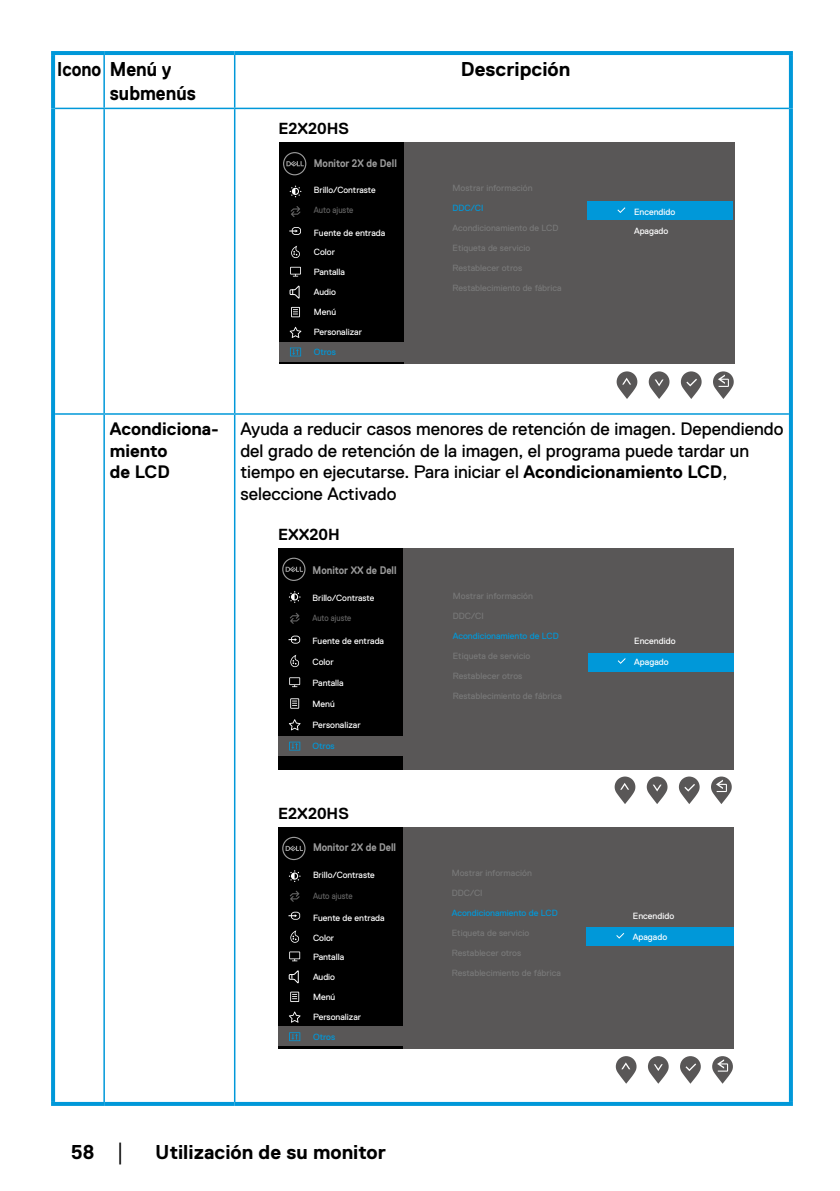
<style>
.page{position:relative;width:840px;height:1191px;background:#fff}
.page>*{position:absolute;margin:0;border:0;box-sizing:border-box;transform-origin:0 0}
.t1{font:700 20px "Dell Replica";color:#000}
.t2{font:700 20px/24px "Dell Replica";color:#000;scale:.87 1}
.t3{font:18px/21.6px "Dell Replica";color:#000}
.t4{font:700 18px/21.6px "Dell Replica";color:#000}
.t5{font:700 16px "Dell Replica";color:#000}
.t6{font:700 11px "Dell Replica";color:#9b9b9b;scale:.88 1}
.t7{font:9px "Dell Replica";color:#787878}
.t8{font:9px/19.2px "Dell Replica";color:#fff}
.t9{font:9px "Dell Replica";color:#0098d9}
.t10{font:9px "Dell Replica";color:#636363;scale:.9 1}
.t11{font:9px "Dell Replica";color:#636363;scale:.88 1}
.s1{font-weight:700}
.s2{font-family:"Arial";font-weight:400;font-size:18px}
</style>
<div class="page">
<hr style="left:51px;top:51px;width:53px;height:4px;background:#0098d9">
<svg style="left:51px;top:55px;width:4px;height:53px"></svg>
<hr style="left:104px;top:51px;width:130px;height:4px;background:#0098d9">
<hr style="left:234px;top:51px;width:558px;height:4px;background:#0098d9">
<svg style="left:788px;top:55px;width:4px;height:53px"></svg>
<svg style="left:51px;top:108px;width:4px;height:306px"></svg>
<svg style="left:788px;top:108px;width:4px;height:306px"></svg>
<hr style="left:103px;top:55px;width:2px;height:53px;background:#0098d9">
<hr style="left:234px;top:55px;width:1px;height:53px;background:#0098d9">
<hr style="left:55px;top:108px;width:49px;height:1px;background:#0098d9">
<hr style="left:104px;top:108px;width:130px;height:1px;background:#0098d9">
<hr style="left:103px;top:109px;width:2px;height:304px;background:#0098d9">
<hr style="left:234px;top:108px;width:554px;height:1px;background:#0098d9">
<hr style="left:234px;top:109px;width:1px;height:304px;background:#0098d9">
<hr style="left:55px;top:413px;width:49px;height:2px;background:#0098d9">
<hr style="left:104px;top:413px;width:130px;height:2px;background:#0098d9">
<hr style="left:103px;top:415px;width:2px;height:687px;background:#0098d9">
<hr style="left:234px;top:413px;width:554px;height:2px;background:#0098d9">
<hr style="left:234px;top:415px;width:1px;height:687px;background:#0098d9">
<svg style="left:51px;top:414px;width:4px;height:688px;background:#0499d9"></svg>
<svg style="left:788px;top:414px;width:4px;height:688px;background:#3aafe1"></svg>
<svg style="left:51px;top:1102px;width:53px;height:4px"></svg>
<svg style="left:104px;top:1102px;width:130px;height:4px"></svg>
<svg style="left:234px;top:1102px;width:558px;height:4px;background:#0499d9"></svg>
<svg style="left:713px;top:371px;width:20px;height:28px"></svg>
<svg style="left:648px;top:371px;width:21px;height:28px"></svg>
<svg style="left:616px;top:371px;width:21px;height:28px"></svg>
<svg style="left:680px;top:371px;width:21px;height:28px"></svg>
<div style="left:279px;top:143px;width:455px;height:221px;background:#595757"></div>
<div style="left:279px;top:143px;width:124px;height:221px;background:#000"></div>
<div style="left:279px;top:342px;width:124px;height:19px;background:#595757"></div>
<svg style="left:283px;top:152px;width:23px;height:23px"></svg>
<svg style="left:289px;top:186px;width:12px;height:11px"></svg>
<svg style="left:290px;top:206px;width:10px;height:11px"></svg>
<svg style="left:291px;top:246px;width:9px;height:12px"></svg>
<svg style="left:290px;top:267px;width:11px;height:9px"></svg>
<svg style="left:291px;top:307px;width:9px;height:10px"></svg>
<svg style="left:289px;top:327px;width:12px;height:11px"></svg>
<svg style="left:290px;top:347px;width:11px;height:9px"></svg>
<svg style="left:289px;top:227px;width:12px;height:8px"></svg>
<svg style="left:289px;top:285px;width:11px;height:14px"></svg>
<div style="left:587px;top:202px;width:146px;height:18px;background:#0098d9"></div>
<svg style="left:617px;top:207px;width:8px;height:6px"></svg>
<div style="left:278px;top:548px;width:455px;height:221px;background:#595757"></div>
<div style="left:278px;top:548px;width:125px;height:221px;background:#000"></div>
<div style="left:278px;top:736px;width:125px;height:20px;background:#595757"></div>
<svg style="left:282px;top:557px;width:23px;height:24px"></svg>
<svg style="left:289px;top:591px;width:11px;height:12px"></svg>
<svg style="left:290px;top:613px;width:9px;height:11px"></svg>
<svg style="left:290px;top:655px;width:9px;height:12px"></svg>
<svg style="left:289px;top:677px;width:11px;height:10px"></svg>
<svg style="left:290px;top:698px;width:9px;height:10px"></svg>
<svg style="left:289px;top:719px;width:11px;height:11px"></svg>
<svg style="left:289px;top:741px;width:11px;height:9px"></svg>
<svg style="left:288px;top:635px;width:12px;height:8px"></svg>
<div style="left:587px;top:653px;width:146px;height:18px;background:#0098d9"></div>
<svg style="left:617px;top:658px;width:8px;height:6px"></svg>
<svg style="left:712px;top:1056px;width:20px;height:27px"></svg>
<svg style="left:647px;top:1056px;width:21px;height:27px"></svg>
<svg style="left:615px;top:1056px;width:21px;height:27px"></svg>
<svg style="left:680px;top:1056px;width:20px;height:27px"></svg>
<div style="left:278px;top:827px;width:455px;height:221px;background:#595757"></div>
<div style="left:278px;top:827px;width:125px;height:221px;background:#000"></div>
<div style="left:278px;top:1026px;width:125px;height:20px;background:#595757"></div>
<svg style="left:282px;top:836px;width:23px;height:24px"></svg>
<svg style="left:289px;top:870px;width:11px;height:12px"></svg>
<svg style="left:290px;top:890px;width:9px;height:12px"></svg>
<svg style="left:290px;top:930px;width:9px;height:12px"></svg>
<svg style="left:289px;top:951px;width:11px;height:10px"></svg>
<svg style="left:290px;top:991px;width:9px;height:11px"></svg>
<svg style="left:289px;top:1011px;width:11px;height:11px"></svg>
<svg style="left:289px;top:1032px;width:11px;height:9px"></svg>
<svg style="left:288px;top:911px;width:12px;height:8px"></svg>
<svg style="left:288px;top:970px;width:11px;height:14px"></svg>
<svg style="left:711px;top:776px;width:20px;height:28px"></svg>
<svg style="left:646px;top:776px;width:21px;height:28px"></svg>
<svg style="left:614px;top:776px;width:21px;height:28px"></svg>
<svg style="left:678px;top:776px;width:21px;height:28px"></svg>
<div style="left:586px;top:927px;width:147px;height:19px;background:#0098d9"></div>
<svg style="left:616px;top:933px;width:8px;height:5px"></svg>
<h1 class="t2" style="left:110px;top:57px;width:100px;text-indent:-53px">Icono Menú y submenús</h1>
<h1 class="t1" style="left:460px;top:58px;width:111px">Descripción</h1>
<h3 class="t5" style="left:278px;top:119px;width:72px">E2X20HS</h3>
<p class="t6" style="left:313px;top:157px;width:96px">Monitor 2X de Dell</p>
<p class="t8" style="left:313px;top:180px;width:63px">Brillo/Contraste</p>
<p class="t10" style="left:313px;top:205px;width:46px">Auto ajuste</p>
<p class="t8" style="left:313px;top:223px;width:73px">Fuente de entrada</p>
<p class="t8" style="left:313px;top:243px;width:23px">Color</p>
<p class="t8" style="left:313px;top:263px;width:33px">Pantalla</p>
<p class="t8" style="left:313px;top:282px;width:24px">Audio</p>
<p class="t8" style="left:313px;top:302px;width:24px">Menú</p>
<p class="t8" style="left:313px;top:322px;width:50px">Personalizar</p>
<p class="t9" style="left:313px;top:347px;width:24px">Otros</p>
<p class="t7" style="left:452px;top:183px;width:82px">Mostrar información</p>
<p class="t9" style="left:452px;top:203px;width:32px">DDC/CI</p>
<p class="t7" style="left:452px;top:223px;width:107px">Acondicionamiento de LCD</p>
<p class="t7" style="left:452px;top:243px;width:79px">Etiqueta de servicio</p>
<p class="t7" style="left:452px;top:263px;width:71px">Restablecer otros</p>
<p class="t7" style="left:452px;top:283px;width:111px">Restablecimiento de fábrica</p>
<p class="t8" style="left:633px;top:202px;width:43px">Encendido<br>Apagado</p>
<h2 class="t4" style="left:110px;top:418px;width:111px">Acondiciona&shy;miento<br>de LCD</h2>
<h2 class="t3" style="left:240px;top:418px;width:544px">Ayuda a reducir casos menores de retención de imagen. Dependiendo del grado de retención de la imagen, el programa puede tardar un tiempo en ejecutarse. Para iniciar el <span class="s1">Acondicionamiento LCD</span>, seleccione Activado</h2>
<h3 class="t5" style="left:278px;top:525px;width:63px">EXX20H</h3>
<p class="t6" style="left:312px;top:564px;width:97px">Monitor XX de Dell</p>
<p class="t8" style="left:312px;top:588px;width:63px">Brillo/Contraste</p>
<p class="t11" style="left:312px;top:613px;width:46px">Auto ajuste</p>
<p class="t8" style="left:312px;top:631px;width:73px">Fuente de entrada</p>
<p class="t8" style="left:312px;top:652px;width:23px">Color</p>
<p class="t8" style="left:312px;top:673px;width:33px">Pantalla</p>
<p class="t8" style="left:312px;top:694px;width:24px">Menú</p>
<p class="t8" style="left:312px;top:715px;width:50px">Personalizar</p>
<p class="t9" style="left:312px;top:741px;width:24px">Otros</p>
<h3 class="t5" style="left:278px;top:804px;width:72px">E2X20HS</h3>
<p class="t6" style="left:313px;top:841px;width:96px">Monitor 2X de Dell</p>
<p class="t8" style="left:313px;top:865px;width:63px">Brillo/Contraste</p>
<p class="t10" style="left:313px;top:890px;width:46px">Auto ajuste</p>
<p class="t8" style="left:313px;top:908px;width:73px">Fuente de entrada</p>
<p class="t8" style="left:313px;top:928px;width:23px">Color</p>
<p class="t8" style="left:313px;top:947px;width:33px">Pantalla</p>
<p class="t8" style="left:313px;top:967px;width:24px">Audio</p>
<p class="t8" style="left:313px;top:987px;width:24px">Menú</p>
<p class="t8" style="left:313px;top:1007px;width:50px">Personalizar</p>
<p class="t9" style="left:313px;top:1032px;width:24px">Otros</p>
<h1 class="t1" style="left:71px;top:1141px;width:57px">58 <span class="s2">│</span></h1>
<h1 class="t1" style="left:155px;top:1141px;width:232px">Utilización de su monitor</h1>
<p class="t7" style="left:452px;top:590px;width:82px">Mostrar información</p>
<p class="t7" style="left:452px;top:610px;width:32px">DDC/CI</p>
<p class="t9" style="left:452px;top:630px;width:107px">Acondicionamiento de LCD</p>
<p class="t7" style="left:452px;top:650px;width:79px">Etiqueta de servicio</p>
<p class="t7" style="left:452px;top:670px;width:71px">Restablecer otros</p>
<p class="t7" style="left:452px;top:690px;width:111px">Restablecimiento de fábrica</p>
<p class="t7" style="left:451px;top:868px;width:82px">Mostrar información</p>
<p class="t7" style="left:451px;top:888px;width:32px">DDC/CI</p>
<p class="t9" style="left:451px;top:908px;width:107px">Acondicionamiento de LCD</p>
<p class="t7" style="left:451px;top:928px;width:79px">Etiqueta de servicio</p>
<p class="t7" style="left:451px;top:948px;width:71px">Restablecer otros</p>
<p class="t7" style="left:451px;top:968px;width:111px">Restablecimiento de fábrica</p>
<p class="t8" style="left:634px;top:631px;width:43px">Encendido</p>
<p class="t8" style="left:634px;top:652px;width:36px">Apagado</p>
<p class="t8" style="left:632px;top:906px;width:43px">Encendido</p>
<p class="t8" style="left:632px;top:927px;width:36px">Apagado</p>
</div>
